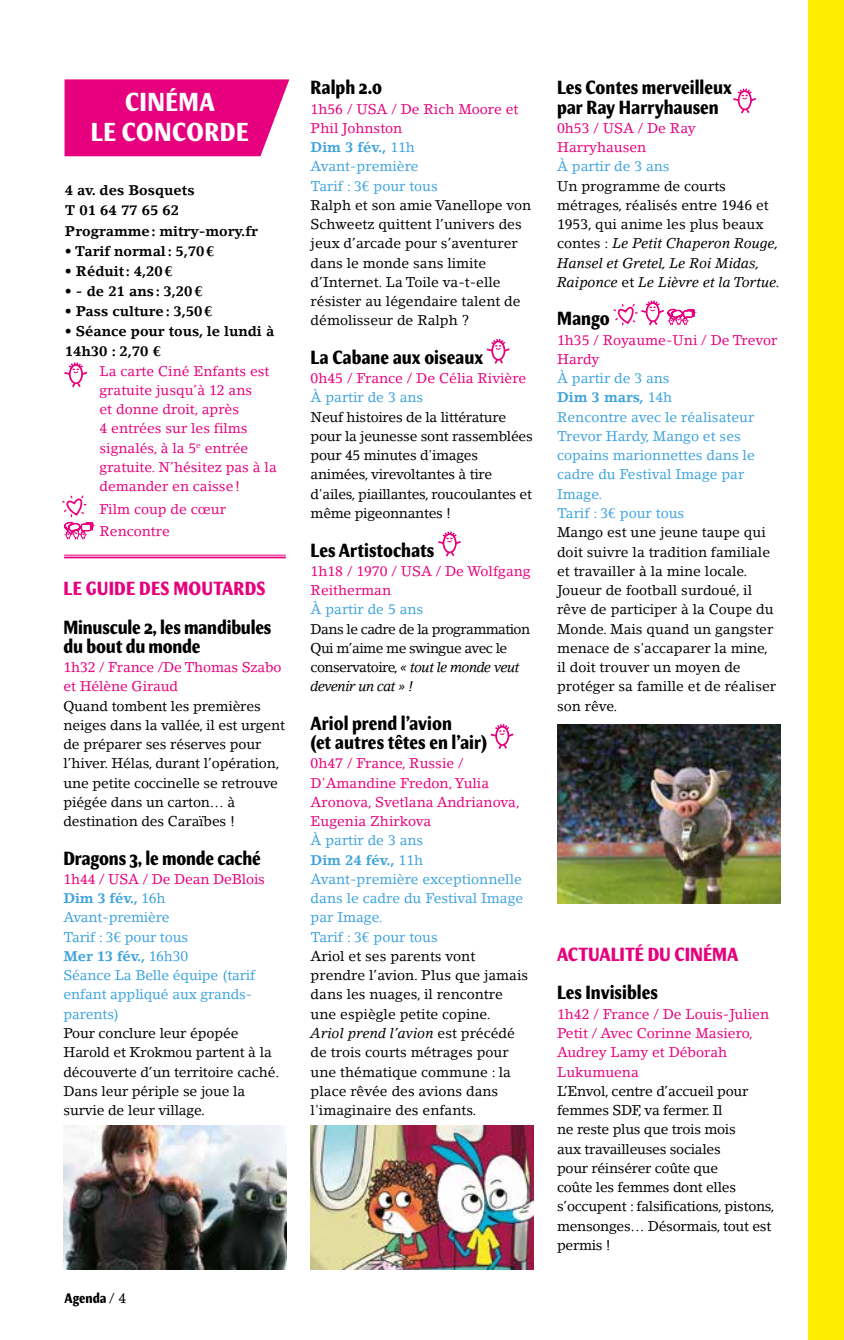
<style>
.page{position:relative;width:844px;height:1340px;background:#fff}
.page>*{position:absolute;margin:0;border:0;box-sizing:border-box;transform-origin:0 0}
.t1{font:700 condensed 26.25px/29.8px "Meadow Pro";letter-spacing:.02em;color:#fff;text-align:center}
.t2{font:700 condensed 19.25px/19.2px "Meadow Pro";color:#000}
.t3{font:700 condensed 19.25px "Meadow Pro";letter-spacing:.005em;color:#e6007d}
.t4{font:14px/19.2px "Lino Letter";letter-spacing:-.01em;color:#000}
.t5{font:14px/19.2px "Lino Letter";color:#e6007d}
.t6{font:14px/19.2px "Lino Letter";color:#3ea3dc}
.t7{font:700 14px/20.1px "Lino Letter";color:#000}
.t8{font:14px/19.2px "Lino Letter";letter-spacing:-.04em;color:#000}
.t9{font:700 condensed 14px "Meadow Pro";color:#000}
.s1{color:#e6007d}
.s2{font-weight:700}
.s3{font-family:"Lino Letter";font-weight:400;font-stretch:normal}
.s4{font-weight:700;color:#3ea3dc}
.s5{color:#3ea3dc}
.s6{font-style:italic}
</style>
<div class="page">
<svg style="left:486px;top:338px;width:24px;height:26px"></svg>
<svg style="left:438px;top:531px;width:23px;height:26px"></svg>
<svg style="left:490px;top:724px;width:24px;height:25px"></svg>
<img style="left:310px;top:1125px;width:223px;height:144px">
<svg style="left:64px;top:79px;width:225px;height:77px;background:#e71186"></svg>
<svg style="left:64px;top:362px;width:24px;height:26px"></svg>
<hr style="left:64px;top:555px;width:222px;height:1px;background:#e6007d">
<hr style="left:64px;top:556px;width:222px;height:2px;background:#e6007d">
<svg style="left:62px;top:495px;width:31px;height:45px"></svg>
<img style="left:63px;top:1125px;width:224px;height:144px">
<svg style="left:733px;top:88px;width:23px;height:26px"></svg>
<svg style="left:613px;top:300px;width:81px;height:26px"></svg>
<img style="left:557px;top:724px;width:223px;height:179px">
<div style="left:807px;top:0;width:36px;height:1339px;background:#ffed00"></div>
<h1 class="t1" style="left:91px;top:87px;width:159px">CINÉMA<br>LE CONCORDE</h1>
<p class="t7" style="left:65px;top:180px;width:194px">4 av. des Bosquets<br>T 01 64 77 65 62<br>Programme: mitry-mory.fr</p>
<p class="t7" style="left:65px;top:241px;width:151px">• Tarif normal: 5,70€</p>
<p class="t7" style="left:65px;top:261px;width:109px">• Réduit: 4,20€</p>
<p class="t7" style="left:65px;top:281px;width:139px">• - de 21 ans: 3,20€</p>
<p class="t7" style="left:65px;top:301px;width:149px">• Pass culture: 3,50€</p>
<p class="t7" style="left:65px;top:321px;width:211px">• Séance pour tous, le lundi à<br>14h30 : 2,70 €</p>
<p class="t5" style="left:99px;top:361px;width:179px">La carte Ciné Enfants est gratuite jusqu’à 12 ans<br>et donne droit, après<br>4 entrées sur les films signalés, à la 5<sup>e</sup> entrée gratuite. N’hésitez pas à la demander en caisse!</p>
<p class="t5" style="left:99px;top:497px;width:128px;line-height:22.4px">Film coup de cœur<br>Rencontre</p>
<h2 class="t3" style="left:63px;top:577px;width:203px">LE GUIDE DES MOUTARDS</h2>
<h2 class="t2" style="left:63px;top:617px;width:209px">Minuscule 2, les mandibules du bout du monde</h2>
<p class="t5" style="left:63px;top:657px;width:219px">1h32 / France /De Thomas Szabo et Hélène Giraud</p>
<p class="t4" style="left:63px;top:696px;width:223px">Quand tombent les premières neiges dans la vallée, il est urgent de préparer ses réserves pour l’hiver. Hélas, durant l’opération, une petite coccinelle se retrouve piégée dans un carton… à destination des Caraïbes !</p>
<h2 class="t2" style="left:63px;top:848px;width:199px">Dragons 3, le monde caché</h2>
<p class="t6" style="left:63px;top:869px;width:203px"><span class="s1">1h44 / USA / De Dean DeBlois<br></span><span class="s2">Dim 3 fév.,</span> 16h<br>Avant-première<br>Tarif : 3€ pour tous<br><span class="s2">Mer 13 fév.,</span> 16h30<br>Séance La Belle équipe (tarif enfant appliqué aux grands&shy;parents)</p>
<p class="t4" style="left:63px;top:1023px;width:217px">Pour conclure leur épopée<br>Harold et Krokmou partent à la découverte d’un territoire caché.<br>Dans leur périple se joue la survie de leur village.</p>
<p class="t9" style="left:64px;top:1290px;width:63px">Agenda <span class="s3">/ 4</span></p>
<h2 class="t2" style="left:310px;top:78px;width:73px">Ralph 2.0</h2>
<p class="t5" style="left:310px;top:99px;width:209px">1h56 / USA / De Rich Moore et<br>Phil Johnston<br><span class="s4">Dim 3 fév.,</span> <span class="s5">11h<br>Avant-première<br>Tarif : 3€ pour tous</span></p>
<p class="t4" style="left:310px;top:195px;width:222px">Ralph et son amie Vanellope von<br>Schweetz quittent l’univers des jeux d’arcade pour s’aventurer dans le monde sans limite d’Internet. La Toile va-t-elle résister au légendaire talent de démolisseur de Ralph ?</p>
<h2 class="t2" style="left:310px;top:348px;width:174px">La Cabane aux oiseaux</h2>
<p class="t5" style="left:310px;top:368px;width:217px">0h45 / France / De Célia Rivière</p>
<p class="t6" style="left:310px;top:388px;width:114px">À partir de 3 ans</p>
<p class="t4" style="left:310px;top:407px;width:224px">Neuf histoires de la littérature pour la jeunesse sont rassemblées pour 45 minutes d'images animées, virevoltantes à tire d'ailes, piaillantes, roucoulantes et même pigeonnantes !</p>
<h2 class="t2" style="left:310px;top:540px;width:125px">Les Artistochats</h2>
<p class="t5" style="left:310px;top:561px;width:221px">1h18 / 1970 / USA / De Wolfgang<br>Reitherman</p>
<p class="t6" style="left:310px;top:599px;width:114px">À partir de 5 ans</p>
<p class="t8" style="left:310px;top:619px;width:221px">Dans le cadre de la programmation<br>Qui m’aime me swingue avec le conservatoire, <span class="s6">« tout le monde veut devenir un cat » !</span></p>
<h2 class="t2" style="left:310px;top:713px;width:178px">Ariol prend l’avion<br>(et autres têtes en l’air)</h2>
<p class="t5" style="left:310px;top:753px;width:211px">0h47 / France, Russie /<br>D'Amandine Fredon, Yulia<br>Aronova, Svetlana Andrianova,<br>Eugenia Zhirkova</p>
<p class="t6" style="left:310px;top:830px;width:214px">À partir de 3 ans<br><span class="s2">Dim 24 fév.,</span> 11h<br>Avant-première exceptionnelle dans le cadre du Festival Image par Image.<br>Tarif : 3€ pour tous</p>
<p class="t4" style="left:310px;top:946px;width:219px">Ariol et ses parents vont prendre l’avion. Plus que jamais dans les nuages, il rencontre une espiègle petite copine.<br><span class="s6">Ariol prend l’avion</span> est précédé de trois courts métrages pour une thématique commune : la place rêvée des avions dans l'imaginaire des enfants.</p>
<h2 class="t2" style="left:557px;top:78px;width:176px">Les Contes merveilleux par Ray Harryhausen</h2>
<p class="t5" style="left:557px;top:118px;width:140px">0h53 / USA / De Ray<br>Harryhausen</p>
<p class="t6" style="left:557px;top:157px;width:114px">À partir de 3 ans</p>
<p class="t4" style="left:557px;top:176px;width:224px">Un programme de courts métrages, réalisés entre 1946 et<br>1953, qui anime les plus beaux contes : <span class="s6">Le Petit Chaperon Rouge,<br>Hansel et Gretel, Le Roi Midas,<br>Raiponce</span> et <span class="s6">Le Lièvre et la Tortue.</span></p>
<h2 class="t2" style="left:557px;top:309px;width:54px">Mango</h2>
<p class="t5" style="left:557px;top:330px;width:222px">1h35 / Royaume-Uni / De Trevor<br>Hardy</p>
<p class="t6" style="left:557px;top:368px;width:199px">À partir de 3 ans<br><span class="s2">Dim 3 mars,</span> 14h<br>Rencontre avec le réalisateur<br>Trevor Hardy, Mango et ses copains marionnettes dans le cadre du Festival Image par<br>Image.<br>Tarif : 3€ pour tous</p>
<p class="t4" style="left:557px;top:522px;width:220px">Mango est une jeune taupe qui doit suivre la tradition familiale et travailler à la mine locale.<br>Joueur de football surdoué, il rêve de participer à la Coupe du<br>Monde. Mais quand un gangster menace de s'accaparer la mine, il doit trouver un moyen de protéger sa famille et de réaliser son rêve.</p>
<h2 class="t3" style="left:557px;top:942px;width:183px">ACTUALITÉ DU CINÉMA</h2>
<h2 class="t2" style="left:557px;top:983px;width:102px">Les Invisibles</h2>
<p class="t5" style="left:557px;top:1004px;width:213px">1h42 / France / De Louis-Julien<br>Petit / Avec Corinne Masiero,<br>Audrey Lamy et Déborah<br>Lukumuena</p>
<p class="t4" style="left:557px;top:1081px;width:219px">L’Envol, centre d’accueil pour femmes SDF, va fermer. Il<br>ne reste plus que trois mois<br>aux travailleuses sociales<br>pour réinsérer coûte que<br>coûte les femmes dont elles s’occupent : falsifications, pistons, mensonges… Désormais, tout est permis !</p>
</div>
